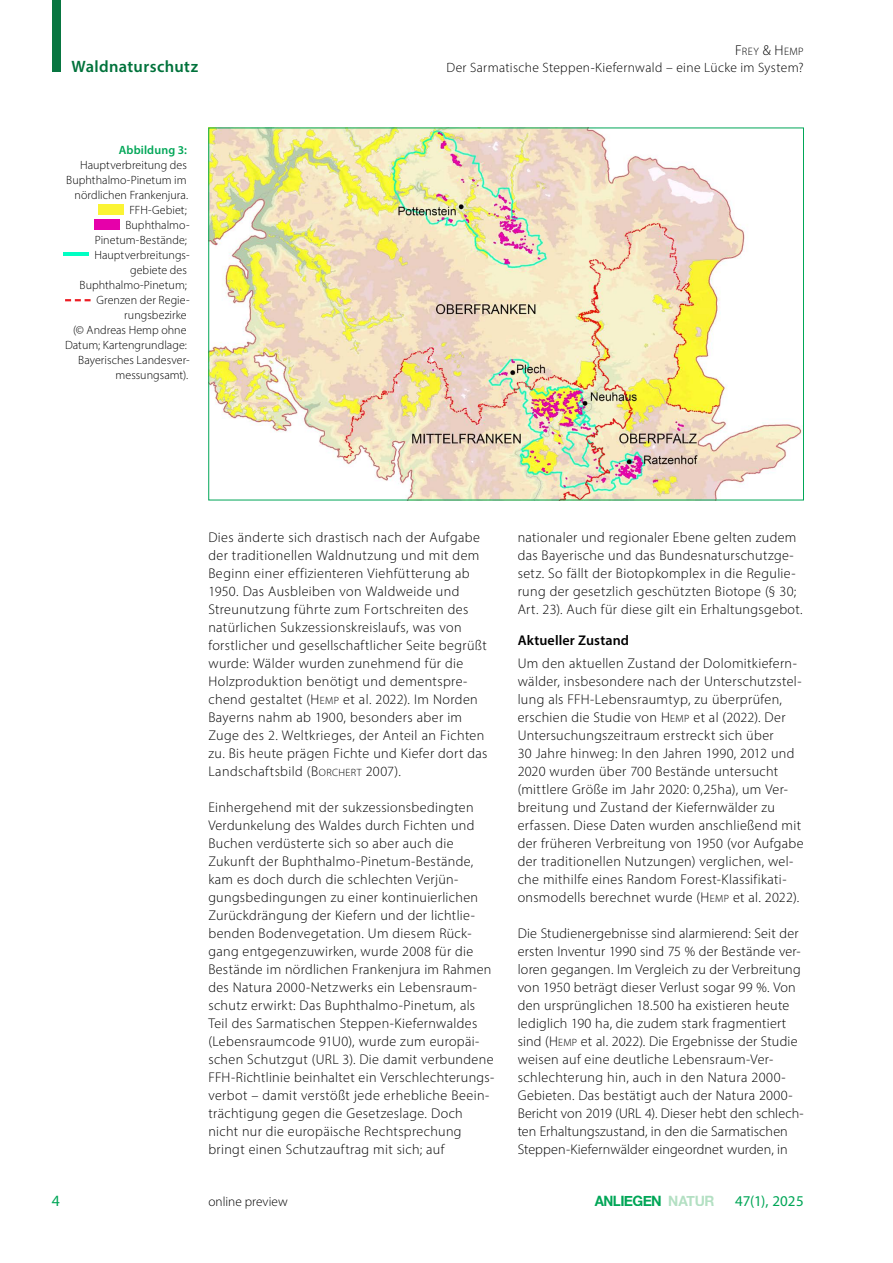
<style>
.page{position:relative;width:893px;height:1263px;background:#fff}
.page>*{position:absolute;margin:0;border:0;box-sizing:border-box;transform-origin:0 0}
.t1{font:600 16.5px "Myriad Pro";letter-spacing:.02em;color:#00723b}
.t2{font:15.75px "Myriad Pro";color:#00a657}
.t3{font:15px "Myriad Pro";letter-spacing:.005em;color:#00a657}
.t4{font:700 14.25px "Helvetica Neue";letter-spacing:-.035em;color:#00a657;scale:.94 1}
.P__Fließtext_2Sp{font:300 14.1px/18px "Myriad Pro";letter-spacing:.025em;color:#000}
.H1__Headline_Fliess{font:600 14.1px "Myriad Pro";letter-spacing:.01em;color:#000}
.t5{font:300 13.5px "Myriad Pro";letter-spacing:.025em;color:#000}
.t6{font:300 13.35px "Myriad Pro";color:#000}
.Bildlegende_rechtsbündig{font:300 12px/15px "Myriad Pro";letter-spacing:.005em;color:#000;text-align:right}
.Bildlegende_headline_rechtsbündig{font:600 12px "Myriad Pro";letter-spacing:.01em;color:#00a657}
.t7{font:300 10.8px "Myriad Pro";letter-spacing:.04em;color:#000}
.s1{font-size:14.4px}
.s2{font-style:inherit}
.s3{font-size:10.65px}
.s4{color:rgb(104 193 135/.5)}
</style>
<div class="page">
<div style="left:52px;top:0;width:8px;height:71px;background:#087641"></div>
<img style="left:210px;top:130px;width:592px;height:368px">
<div style="left:98px;top:204px;width:26px;height:11px;background:#fbf434"></div>
<div style="left:94px;top:219px;width:25px;height:11px;background:#e600aa"></div>
<hr style="left:63px;top:252px;width:25px;height:4px;background:#00ffc3">
<svg style="left:65px;top:299px;width:26px;height:2px"></svg>
<p class="t7" style="left:735px;top:45px;width:70px"><span class="s1">F</span>REY <span class="s1">&amp; H</span>EMP</p>
<p class="t1" style="left:71px;top:55px;width:128px">Waldnaturschutz</p>
<p class="t5" style="left:446px;top:59px;width:359px">Der Sarmatische Steppen-Kiefernwald – eine Lücke im System?</p>
<p class="Bildlegende_headline_rechtsbündig" style="left:119px;top:142px;width:70px">Abbildung 3:</p>
<p class="Bildlegende_rechtsbündig" style="left:66px;top:157px;width:123px">Hauptverbreitung des<br>Buphthalmo-Pinetum im nördlichen Frankenjura.<br>FFH-Gebiet;</p>
<p class="Bildlegende_rechtsbündig" style="left:95px;top:217px;width:96px">Buphthalmo-<br>Pinetum-Bestände;</p>
<p class="Bildlegende_rechtsbündig" style="left:80px;top:247px;width:112px">Hauptverbreitungs&shy;gebiete des<br>Buphthalmo-Pinetum;</p>
<p class="Bildlegende_rechtsbündig" style="left:97px;top:292px;width:94px">Grenzen der Regie&shy;rungsbezirke</p>
<p class="Bildlegende_rechtsbündig" style="left:65px;top:322px;width:125px">(© Andreas Hemp ohne<br>Datum; Kartengrundlage:<br>Bayerisches Landesver&shy;messungsamt).</p>
<p class="P__Fließtext_2Sp" style="left:208px;top:528px;width:281px">Dies änderte sich drastisch nach der Aufgabe der traditionellen Waldnutzung und mit dem Beginn einer effizienteren Viehfütterung ab 1950. Das Ausbleiben von Waldweide und Streunutzung führte zum Fortschreiten des natürlichen Sukzessionskreislaufs, was von forstlicher und gesellschaftlicher Seite begrüßt wurde: Wälder wurden zunehmend für die Holzproduktion benötigt und dementspre&shy;chend gestaltet (<span class="s2">H</span><span class="s3">EMP</span> et al. 2022). Im Norden Bayerns nahm ab 1900, besonders aber im Zuge des 2. Weltkrieges, der Anteil an Fichten zu. Bis heute prägen Fichte und Kiefer dort das Landschaftsbild (<span class="s2">B</span><span class="s3">ORCH ERT</span> 2007).</p>
<p class="P__Fließtext_2Sp" style="left:208px;top:798px;width:287px">Einhergehend mit der sukzessionsbedingten Verdunkelung des Waldes durch Fichten und Buchen verdüsterte sich so aber auch die Zukunft der Buphthalmo-Pinetum-Bestände, kam es doch durch die schlechten Verjün&shy;gungsbedingungen zu einer kontinuierlichen Zurückdrängung der Kiefern und der lichtlie&shy;benden Bodenvegetation. Um diesem Rück&shy;gang entgegenzuwirken, wurde 2008 für die Bestände im nördlichen Frankenjura im Rahmen des Natura 2000-Netzwerks ein Lebensraum&shy;schutz erwirkt: Das Buphthalmo-Pinetum, als Teil des Sarmatischen Steppen-Kiefernwaldes (Lebensraumcode 91U0), wurde zum europäi&shy;schen Schutzgut (URL 3). Die damit verbundene FFH-Richtlinie beinhaltet ein Verschlechterungs&shy;verbot – damit verstößt jede erhebliche Beein&shy;trächtigung gegen die Gesetzeslage. Doch nicht nur die europäische Rechtsprechung bringt einen Schutzauftrag mit sich; auf</p>
<p class="P__Fließtext_2Sp" style="left:518px;top:528px;width:286px">nationaler und regionaler Ebene gelten zudem das Bayerische und das Bundesnaturschutzge&shy;setz. So fällt der Biotopkomplex in die Regulie&shy;rung der gesetzlich geschützten Biotope (§ 30; Art. 23). Auch für diese gilt ein Erhaltungsgebot.</p>
<h1 class="H1__Headline_Fliess" style="left:518px;top:631px;width:113px">Aktueller Zustand</h1>
<p class="P__Fließtext_2Sp" style="left:518px;top:654px;width:287px">Um den aktuellen Zustand der Dolomitkiefern&shy;wälder, insbesondere nach der Unterschutzstel&shy;lung als FFH-Lebensraumtyp, zu überprüfen, erschien die Studie von <span class="s2">H</span><span class="s3">EMP</span> et al (2022). Der Untersuchungszeitraum erstreckt sich über<br>30 Jahre hinweg: In den Jahren 1990, 2012 und 2020 wurden über 700 Bestände untersucht (mittlere Größe im Jahr 2020: 0,25ha), um Ver&shy;breitung und Zustand der Kiefernwälder zu erfassen. Diese Daten wurden anschließend mit der früheren Verbreitung von 1950 (vor Aufgabe der traditionellen Nutzungen) verglichen, wel&shy;che mithilfe eines Random Forest-Klassifikati&shy;onsmodells berechnet wurde (<span class="s2">H</span><span class="s3">EMP</span> et al. 2022).</p>
<p class="P__Fließtext_2Sp" style="left:518px;top:924px;width:287px">Die Studienergebnisse sind alarmierend: Seit der ersten Inventur 1990 sind 75 % der Bestände ver&shy;loren gegangen. Im Vergleich zu der Verbreitung von 1950 beträgt dieser Verlust sogar 99 %. Von den ursprünglichen 18.500 ha existieren heute lediglich 190 ha, die zudem stark fragmentiert sind (<span class="s2">H</span><span class="s3">EMP</span> et al. 2022). Die Ergebnisse der Studie weisen auf eine deutliche Lebensraum-Ver&shy;schlechterung hin, auch in den Natura 2000- Gebieten. Das bestätigt auch der Natura 2000- Bericht von 2019 (URL 4). Dieser hebt den schlech&shy;ten Erhaltungszustand, in den die Sarmatischen Steppen-Kiefernwälder eingeordnet wurden, in</p>
<p class="t6" style="left:208px;top:1193px;width:81px">online preview</p>
<p class="t4" style="left:595px;top:1189px;width:129px">ANLIEGEN <span class="s4">NATUR</span></p>
<p class="t2" style="left:52px;top:1191px;width:10px">4</p>
<p class="t3" style="left:735px;top:1191px;width:70px">47(1), 2025</p>
</div>
